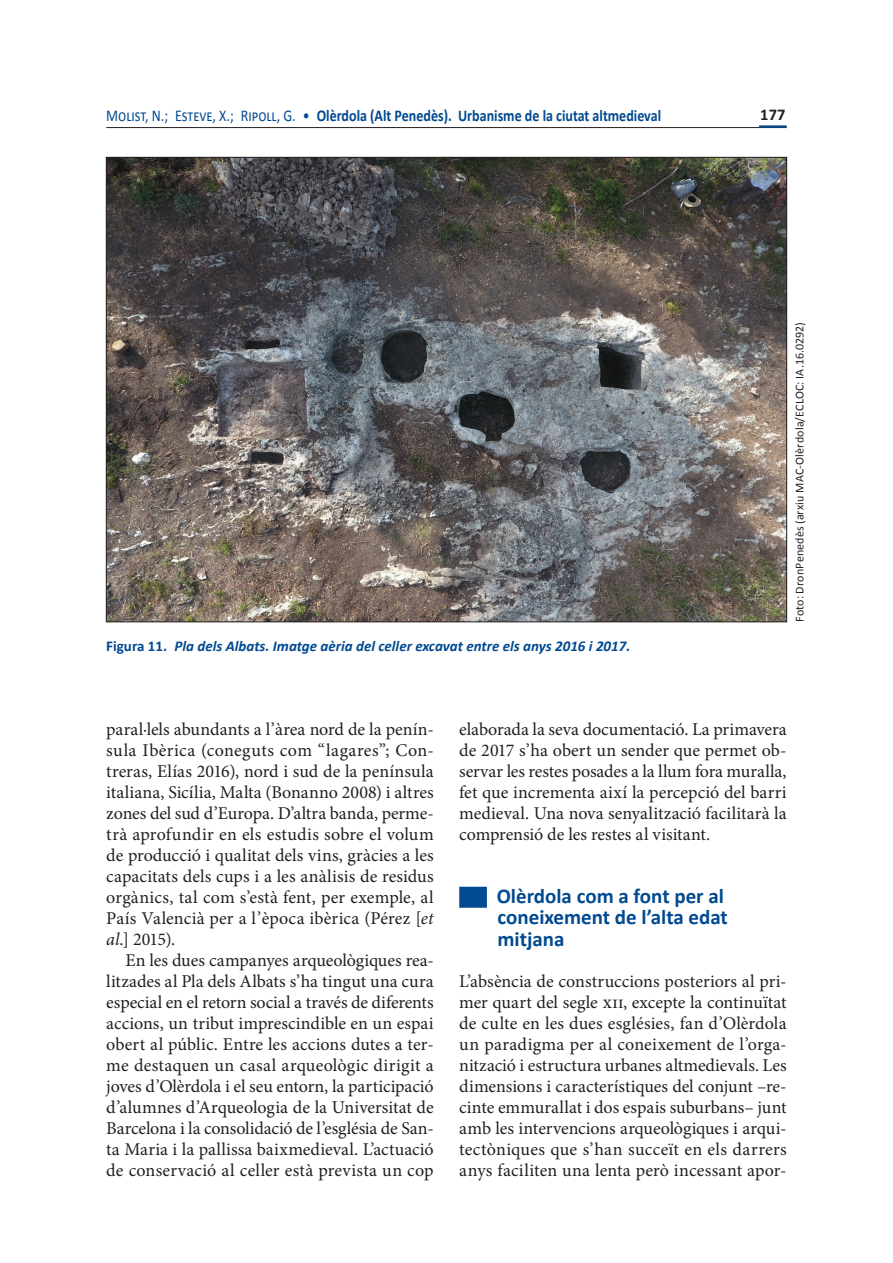
<style>
.page{position:relative;width:893px;height:1263px;background:#fff}
.page>*{position:absolute;margin:0;border:0;box-sizing:border-box;transform-origin:0 0}
.titol_2{font:700 21px/21px "Calibri";color:#014990}
.text_sagnat{font:18px/21px "Minion Pro";letter-spacing:-.005em;color:#231f20;text-align:justify}
.text_a_caixa{font:18px/21px "Minion Pro";color:#231f20;text-align:justify}
.t1{font:700 16.5px "Calibri";color:#014990;scale:.85 1}
.t2{font:700 16.5px "Calibri";color:#231f20}
.peu_foto{font:italic 700 15px "Calibri";color:#014990}
.AUTOR-FOTGRAFIA-LATE{font:12px "Calibri";letter-spacing:.01em;color:#231f20}
.s1{font-weight:400}
.s2{font-style:normal}
.s3{font-style:italic}
</style>
<div class="page">
<hr style="left:106px;top:127px;width:681px;height:1px;background:#231f20">
<hr style="left:759px;top:125px;width:28px;height:3px;background:#014990">
<div style="left:459px;top:887px;width:28px;height:21px;background:#014990"></div>
<img style="left:108px;top:159px;width:677px;height:461px">
<p class="t1" style="left:106px;top:105px;width:654px"><span class="s1">Molist, N.; Esteve, X.; Ripoll, G. •</span> Olèrdola (Alt Penedès). Urbanisme de la ciutat altmedieval</p>
<p class="t2" style="left:760px;top:104px;width:27px">177</p>
<p class="peu_foto" style="left:106px;top:637px;width:526px"><span class="s2">Figura 11.</span> Pla dels Albats. Imatge aèria del celler excavat entre els anys 2016 i 2017.</p>
<p class="AUTOR-FOTGRAFIA-LATE" style="left:792px;top:622px;width:301px;rotate:-90deg">Foto: DronPenedès (arxiu MAC-Olèrdola/ECLOC: IA.16.0292)</p>
<p class="text_sagnat" style="left:106px;top:719px;width:329px">paral·lels abundants a l’àrea nord de la penín&shy;sula Ibèrica (coneguts com “lagares”; Con&shy;treras, Elías 2016), nord i sud de la península italiana, Sicília, Malta (Bonanno 2008) i altres zones del sud d’Europa. D’altra banda, perme&shy;trà aprofundir en els estudis sobre el volum de producció i qualitat dels vins, gràcies a les capacitats dels cups i a les anàlisis de residus orgànics, tal com s’està fent, per exemple, al País Valencià per a l’època ibèrica (Pérez [<span class="s3">et al</span>.] 2015).</p>
<p class="text_sagnat" style="left:106px;top:950px;width:329px;text-indent:19px">En les dues campanyes arqueològiques rea&shy;litzades al Pla dels Albats s’ha tingut una cura especial en el retorn social a través de diferents accions, un tribut imprescindible en un espai obert al públic. Entre les accions dutes a ter&shy;me destaquen un casal arqueològic dirigit a joves d’Olèrdola i el seu entorn, la participació d’alumnes d’Arqueologia de la Universitat de Barcelona i la consolidació de l’església de San&shy;ta Maria i la pallissa baixmedieval. L’actuació de conservació al celler està prevista un cop</p>
<p class="text_sagnat" style="left:459px;top:719px;width:329px">elaborada la seva documentació. La primavera de 2017 s’ha obert un sender que permet ob&shy;servar les restes posades a la llum fora muralla, fet que incrementa així la percepció del barri medieval. Una nova senyalització facilitarà la comprensió de les restes al visitant.</p>
<p class="titol_2" style="left:497px;top:886px;width:233px">Olèrdola com a font per al coneixement de l’alta edat mitjana</p>
<p class="text_a_caixa" style="left:459px;top:971px;width:329px">L’absència de construccions posteriors al pri&shy;mer quart del segle xii, excepte la continuïtat de culte en les dues esglésies, fan d’Olèrdola un paradigma per al coneixement de l’orga&shy;nització i estructura urbanes altmedievals. Les dimensions i característiques del conjunt –re&shy;cinte emmurallat i dos espais suburbans– junt amb les intervencions arqueològiques i arqui&shy;tectòniques que s’han succeït en els darrers anys faciliten una lenta però incessant apor-</p>
</div>
